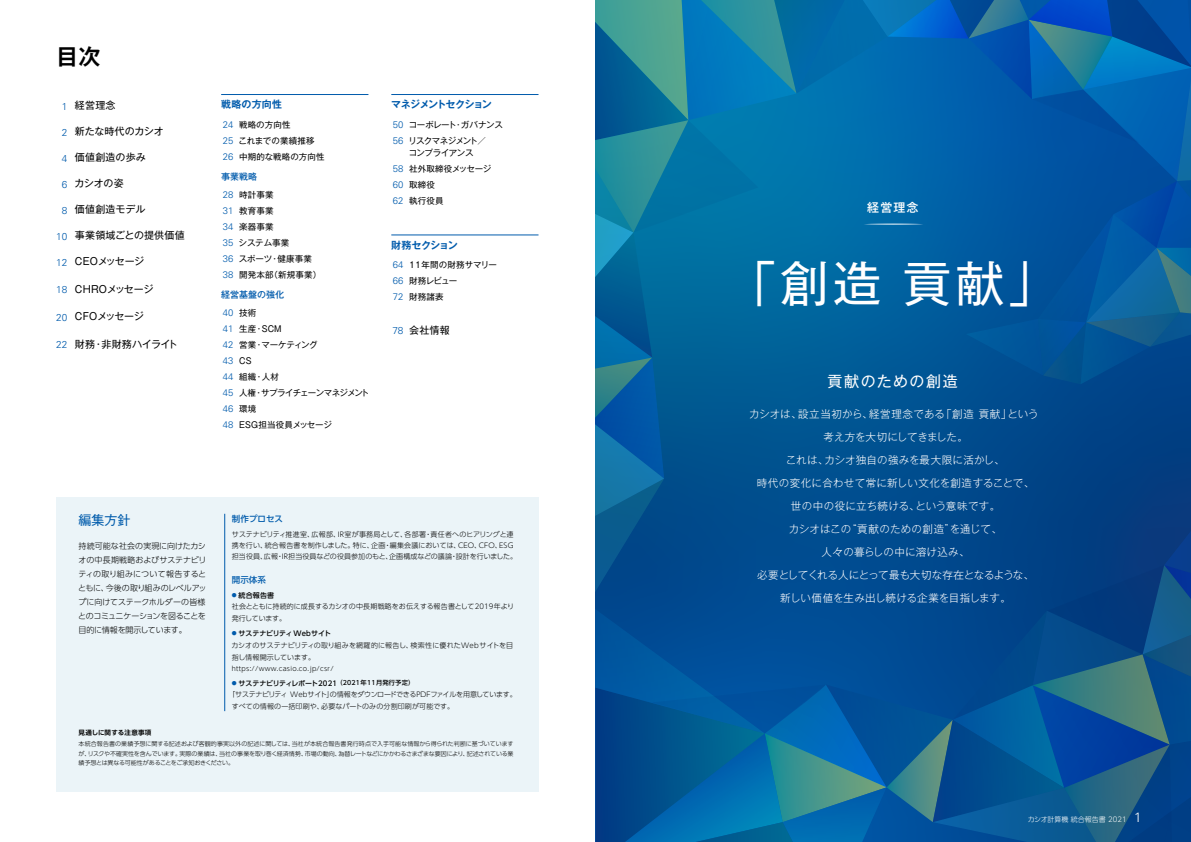
<style>
.page{position:relative;width:1191px;height:842px;background:#fff}
.page>*{position:absolute;margin:0;border:0;box-sizing:border-box;transform-origin:0 0}
.t1{font:48.2px "Gothic MB101 Pro";color:#fff}
.t2{font:700 22px "Gothic MB101 Pro De";color:#000}
.t3{font:15px "Gothic MB101 Pro";letter-spacing:.1em;color:#fff}
.t4{font:13px "Gothic MB101 Pro";color:#005bac}
.t5{font:500 12px "Gothic MB101 Pro";color:#fff}
.t6{font:300 10.5px/23px "Gothic MB101 Pro";letter-spacing:.015em;color:#fff;text-align:center}
.t7{font:10px "Gothic MB101 Pro";letter-spacing:.01em;color:#000}
.t8{font:300 10px "Univers LT Std";color:#005bac}
.t9{font:10px "Gothic MB101 Pro";letter-spacing:-.02em;color:#000}
.t10{font:700 10px "Gothic MB101 Pro De";letter-spacing:-.04em;color:#005bac}
.t11{font:700 10px "Gothic MB101 Pro De";letter-spacing:-.085em;color:#005bac}
.t12{font:10px "Gothic MB101 Pro";letter-spacing:-.015em;color:#000}
.t13{font:300 9.5px/16px "Univers LT Std";color:#005bac;text-align:justify}
.t14{font:500 9px "Gothic MB101 Pro";color:#005bac}
.t15{font:8.5px/16px "Gothic MB101 Pro";letter-spacing:-.03em;color:#000}
.t16{font:8.5px/16px "Gothic MB101 Pro";color:#000}
.t17{font:8.5px/16px "Gothic MB101 Pro";letter-spacing:.02em;color:#000}
.t18{font:8.5px/16px "Gothic MB101 Pro";letter-spacing:-.025em;color:#000}
.t19{font:8.5px/16px "Gothic MB101 Pro";letter-spacing:-.06em;color:#000}
.t20{font:500 8.5px "UD Shin Go Pro";color:#005bac}
.t21{font:300 8px/14px "UD Shin Go Pro";letter-spacing:-.03em;color:#000;text-align:justify}
.t22{font:300 7px/12px "UD Shin Go Pro";letter-spacing:.005em;color:#000}
.t23{font:500 7px "UD Shin Go Pro";letter-spacing:-.025em;color:#000}
.t24{font:500 7px "UD Shin Go Pro";letter-spacing:-.005em;color:#000}
.t25{font:300 7px "UD Shin Go Pro";color:#fff}
.t26{font:300 6.5px "UD Shin Go Pro";letter-spacing:.04em;color:#000}
.t27{font:700 6.5px "UD Shin Go Pro De";letter-spacing:.025em;color:#000}
.t28{font:300 6px/9.5px "UD Shin Go Pro";letter-spacing:-.035em;color:#000;text-align:justify}
.s1{font-size:4.9px;color:#005bac}
.s2{font-size:6.3px}
.s3{font-family:"Univers LT Std";font-size:13.5px}
</style>
<div class="page">
<svg style="left:595px;top:0;width:596px;height:842px;background:#055b99"></svg>
<div style="left:57px;top:498px;width:482px;height:294px;background:#ebf4f8"></div>
<hr style="left:224px;top:514px;width:1px;height:197px;background:#005bac">
<hr style="left:221px;top:94px;width:147px;height:1px;background:#005bac">
<hr style="left:391px;top:94px;width:147px;height:1px;background:#005bac">
<hr style="left:391px;top:235px;width:147px;height:1px;background:#005bac">
<h2 class="t2" style="left:56px;top:38px;width:46px">目次</h2>
<h3 class="t7" style="left:75px;top:97px;width:42px">経営理念</h3>
<h3 class="t12" style="left:75px;top:123px;width:90px">新たな時代のカシオ</h3>
<h3 class="t7" style="left:75px;top:149px;width:72px">価値創造の歩み</h3>
<h3 class="t7" style="left:75px;top:175px;width:51px">カシオの姿</h3>
<h3 class="t7" style="left:75px;top:201px;width:72px">価値創造モデル</h3>
<h3 class="t7" style="left:75px;top:227px;width:111px">事業領域ごとの提供価値</h3>
<h3 class="t9" style="left:75px;top:253px;width:71px">CEOメッセージ</h3>
<h3 class="t7" style="left:75px;top:281px;width:80px">CHROメッセージ</h3>
<h3 class="t9" style="left:75px;top:308px;width:70px">CFOメッセージ</h3>
<h3 class="t7" style="left:75px;top:336px;width:104px">財務・非財務ハイライト</h3>
<h3 class="t8" style="left:62px;top:100px;width:7px">1</h3>
<h3 class="t8" style="left:62px;top:126px;width:7px">2</h3>
<h3 class="t8" style="left:62px;top:152px;width:7px">4</h3>
<h3 class="t8" style="left:62px;top:178px;width:7px">6</h3>
<h3 class="t8" style="left:62px;top:204px;width:7px">8</h3>
<h3 class="t8" style="left:56px;top:230px;width:13px">10</h3>
<h3 class="t8" style="left:56px;top:256px;width:13px">12</h3>
<h3 class="t8" style="left:56px;top:284px;width:13px">18</h3>
<h3 class="t8" style="left:56px;top:311px;width:13px">20</h3>
<h3 class="t8" style="left:56px;top:339px;width:13px">22</h3>
<h3 class="t10" style="left:221px;top:96px;width:62px">戦略の方向性</h3>
<p class="t16" style="left:239px;top:116px;width:88px">戦略の方向性<br>これまでの業績推移中期的な戦略の方向性</p>
<p class="t17" style="left:239px;top:186px;width:84px">時計事業<br>教育事業<br>楽器事業<br>システム事業<br>スポーツ・健康事業開発本部（新規事業）</p>
<p class="t15" style="left:239px;top:304px;width:132px">技術<br>生産・SCM<br>営業・マーケティング<br>CS<br>組織・人材<br>人権・サプライチェーンマネジメント環境<br>ESG担当役員メッセージ</p>
<h3 class="t13" style="left:223px;top:116px;width:12px">24<br>25<br>26</h3>
<h3 class="t13" style="left:223px;top:186px;width:12px">28<br>31<br>34<br>35<br>36<br>38</h3>
<h3 class="t13" style="left:223px;top:304px;width:12px">40<br>41<br>42<br>43<br>44<br>45<br>46<br>48</h3>
<p class="t14" style="left:221px;top:169px;width:37px">事業戦略</p>
<p class="t14" style="left:221px;top:287px;width:64px">経営基盤の強化</p>
<h3 class="t11" style="left:391px;top:96px;width:102px">マネジメントセクション</h3>
<p class="t19" style="left:408px;top:116px;width:96px">コーポレート・ガバナンスリスクマネジメント／</p>
<p class="t18" style="left:409px;top:144px;width:84px">コンプライアンス<br>社外取締役メッセージ取締役<br>執行役員</p>
<h3 class="t13" style="left:393px;top:116px;width:12px">50<br>56</h3>
<h3 class="t13" style="left:393px;top:160px;width:12px">58<br>60<br>62</h3>
<h3 class="t10" style="left:391px;top:236px;width:68px">財務セクション</h3>
<p class="t16" style="left:409px;top:256px;width:89px">11年間の財務サマリー財務レビュー<br>財務諸表</p>
<h3 class="t7" style="left:409px;top:322px;width:42px">会社情報</h3>
<h3 class="t13" style="left:393px;top:256px;width:12px">64<br>66<br>72</h3>
<h3 class="t8" style="left:392px;top:325px;width:13px">78</h3>
<h3 class="t4" style="left:79px;top:509px;width:53px">編集方針</h3>
<p class="t21" style="left:78px;top:539px;width:130px">持続可能な社会の実現に向けたカシオの中長期戦略およびサステナビリティの取り組みについて報告するとともに、今後の取り組みのレベルアップに向けてステークホルダーの皆様とのコミュニケーションを図ることを目的に情報を開示しています。</p>
<p class="t20" style="left:232px;top:512px;width:53px">制作プロセス</p>
<p class="t22" style="left:232px;top:528px;width:287px;line-height:11px">サステナビリティ推進室、広報部、IR室が事務局として、各部署・責任者へのヒアリングと連携を行い、統合報告書を制作しました。特に、企画・編集会議においては、CEO、CFO、ESG担当役員、広報・IR担当役員などの役員参加のもと、企画構成などの議論・設計を行いました。</p>
<p class="t20" style="left:232px;top:572px;width:35px">開示体系</p>
<p class="t24" style="left:232px;top:589px;width:44px"><span class="s1">●</span> 統合報告書</p>
<p class="t22" style="left:232px;top:600px;width:284px">社会とともに持続的に成長するカシオの中長期戦略をお伝えする報告書として2019年より発行しています。</p>
<p class="t24" style="left:232px;top:628px;width:101px"><span class="s1">●</span> サステナビリティ Webサイト</p>
<p class="t22" style="left:231px;top:639px;width:283px">カシオのサステナビリティの取り組みを網羅的に報告し、検索性に優れたWebサイトを目指し情報開示しています。</p>
<p class="t26" style="left:232px;top:663px;width:103px">https://www.casio.co.jp/csr/</p>
<p class="t23" style="left:232px;top:677px;width:184px"><span class="s1">●</span> サステナビリティレポート2021 <span class="s2">（2021年11月発行予定）</span></p>
<p class="t22" style="left:232px;top:688px;width:286px;text-indent:-3px">「サステナビリティ Webサイト」の情報をダウンロードできるPDFファイルを用意しています。すべての情報の一括印刷や、必要なパートのみの分割印刷が可能です。</p>
<p class="t27" style="left:79px;top:727px;width:74px">見通しに関する注意事項</p>
<p class="t28" style="left:79px;top:739px;width:436px">本統合報告書の業績予想に関する記述および客観的事実以外の記述に関しては、当社が本統合報告書発行時点で入手可能な情報から得られた判断に基づいていますが、リスクや不確実性を含んでいます。実際の業績は、当社の事業を取り巻く経済情勢、市場の動向、為替レートなどにかかわるさまざまな要因により、記述されている業績予想とは異なる可能性があることをご承知おきください。</p>
<h3 class="t5" style="left:867px;top:198px;width:53px">経営理念</h3>
<h1 class="t1" style="left:728px;top:243px;width:330px">「創造貢献」</h1>
<h3 class="t3" style="left:827px;top:369px;width:132px">貢献のための創造</h3>
<h3 class="t6" style="left:749px;top:401px;width:291px">カシオは、設立当初から、経営理念である「創造 貢献」という考え方を大切にしてきました。<br>これは、カシオ独自の強みを最大限に活かし、<br>時代の変化に合わせて常に新しい文化を創造することで、世の中の役に立ち続ける、という意味です。<br>カシオはこの“貢献のための創造”を通じて、<br>人々の暮らしの中に溶け込み、<br>必要としてくれる人にとって最も大切な存在となるような、新しい価値を生み出し続ける企業を目指します。</h3>
<p class="t25" style="left:1021px;top:814px;width:122px">　カシオ計算機 統合報告書 2021　<span class="s3">1</span></p>
</div>
